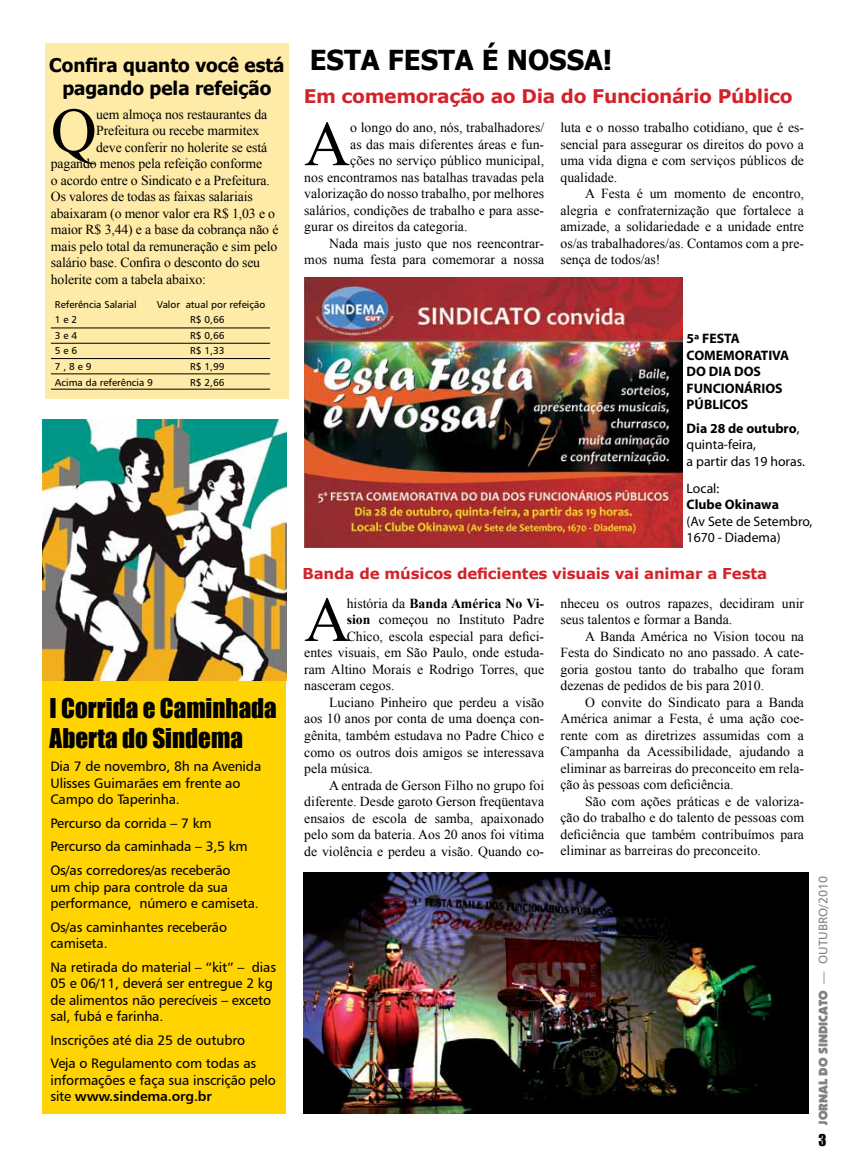
<style>
.page{position:relative;width:851px;height:1170px;background:#fff}
.page>*{position:absolute;margin:0;border:0;box-sizing:border-box;transform-origin:0 0}
.t1{font:63.62px "Times New Roman";color:#000}
.t2{font:700 27.5px "Tahoma";color:#000}
.t3{font:25px/30px "Impact";color:#000}
.t4{font:700 18.88px/22.6px "Tahoma";color:#000;text-align:center}
.t5{font:700 18.75px "Verdana";letter-spacing:-.02em;color:#d2232a}
.t6{font:700 15px "Verdana";letter-spacing:-.01em;color:#d2232a}
.t7{font:15px "Impact";color:#000}
.t8{font:13.75px/16.5px "Times New Roman";color:#000;text-align:justify}
.t9{font:13.75px/16.5px "Humanist 777 BT Roman B";letter-spacing:-.01em;color:#000}
.t10{font:13.75px/16.5px "Myriad";color:#000}
.t11{font:700 13.75px/16.5px "Myriad";color:#000}
.t12{font:700 13.75px "Times New Roman";color:#000}
.t13{font:13.75px "Humanist 777 BT Bold B";letter-spacing:-.01em;color:#000}
.t14{font:900 12.5px "Kabel IT Cby BT";color:#808285}
.t15{font:10px "Humanist 777 BT Roman B";color:#000}
.s1{font-family:"Humanist 777 BT Roman B"}
.s2{font-weight:700}
.s3{font-weight:400}
.s4{font-family:"Humanist 777 BT Roman B";font-weight:400}
</style>
<div class="page">
<div style="left:45px;top:44px;width:243px;height:355px;background:#ffeba8"></div>
<div style="left:42px;top:420px;width:244px;height:693px;background:#ffd400"></div>
<img style="left:304px;top:278px;width:378px;height:269px">
<img style="left:303px;top:872px;width:505px;height:241px">
<img style="left:42px;top:420px;width:244px;height:260px">
<hr style="left:51px;top:327px;width:219px;height:1px;background:#000">
<hr style="left:51px;top:343px;width:219px;height:1px;background:#000">
<hr style="left:51px;top:358px;width:219px;height:1px;background:#000">
<hr style="left:51px;top:373px;width:219px;height:1px;background:#000">
<hr style="left:51px;top:389px;width:219px;height:1px;background:#000">
<h3 class="t4" style="left:49px;top:53px;width:237px">Confira quanto você está pagando pela refeição</h3>
<h1 class="t1" style="left:51px;top:88px;width:47px">Q</h1>
<p class="t8" style="left:96px;top:106px;width:172px">uem almoça nos restaurantes da</p>
<p class="t8" style="left:96px;top:122px;width:165px">Prefeitura ou recebe marmitex</p>
<p class="t8" style="left:96px;top:139px;width:172px">deve conferir no holerite se está</p>
<p class="t8" style="left:51px;top:155px;width:213px">pagando menos pela refeição conforme</p>
<p class="t8" style="left:51px;top:172px;width:220px">o acordo entre o Sindicato e a Prefeitura.</p>
<p class="t8" style="left:51px;top:188px;width:203px">Os valores de todas as faixas salariais</p>
<p class="t8" style="left:51px;top:205px;width:226px">abaixaram (o menor valor era R$ 1,03 e o</p>
<p class="t8" style="left:51px;top:221px;width:229px">maior R$ 3,44) e a base da cobrança não é</p>
<p class="t8" style="left:51px;top:238px;width:228px">mais pelo total da remuneração e sim pelo</p>
<p class="t8" style="left:51px;top:254px;width:211px">salário base. Confira o desconto do seu</p>
<p class="t8" style="left:51px;top:271px;width:157px">holerite com a tabela abaixo:</p>
<p class="t15" style="left:55px;top:298px;width:83px">Referência Salarial</p>
<p class="t15" style="left:157px;top:298px;width:110px">Valor atual por refeição</p>
<p class="t15" style="left:55px;top:313px;width:24px">1 e 2</p>
<p class="t15" style="left:190px;top:313px;width:36px">R$ 0,66</p>
<p class="t15" style="left:55px;top:329px;width:24px">3 e 4</p>
<p class="t15" style="left:190px;top:329px;width:36px">R$ 0,66</p>
<p class="t15" style="left:55px;top:345px;width:24px">5 e 6</p>
<p class="t15" style="left:190px;top:345px;width:36px">R$ 1,33</p>
<p class="t15" style="left:55px;top:360px;width:38px">7 , 8 e 9</p>
<p class="t15" style="left:190px;top:360px;width:36px">R$ 1,99</p>
<p class="t15" style="left:55px;top:376px;width:99px">Acima da referência 9</p>
<p class="t15" style="left:190px;top:376px;width:36px">R$ 2,66</p>
<h3 class="t3" style="left:50px;top:692px;width:229px">I Corrida e Caminhada<br>Aberta do Sindema</h3>
<p class="t9" style="left:50px;top:757px;width:212px">Dia 7 de novembro, 8h na Avenida<br>U lisses Guimarães em frente ao<br>Campo do Taperinha.</p>
<p class="t9" style="left:50px;top:810px;width:199px;line-height:23.6px">Percurso da corrida – 7 km<br>Percurso da caminhada – 3,5 km<br>Os/as corredores/as receberão</p>
<p class="t9" style="left:50px;top:878px;width:210px">um chip para controle da sua performance, número e camiseta.</p>
<p class="t9" style="left:50px;top:918px;width:178px">Os/as caminhantes receberão camiseta.</p>
<p class="t9" style="left:50px;top:958px;width:227px">Na retirada do material – “kit” – dias<br>05 e 06/11, deverá ser entregue 2 kg de alimentos não perecíveis – exceto sal, fubá e farinha.</p>
<p class="t9" style="left:50px;top:1027px;width:207px;line-height:23.6px">Inscrições até dia 25 de outubro<br>Veja o Regulamento com todas as</p>
<p class="t9" style="left:50px;top:1071px;width:227px">informações e faça sua inscrição pelo</p>
<p class="t13" style="left:50px;top:1087px;width:163px"><span class="s1">site</span> www.sindema.org.br</p>
<h2 class="t2" style="left:309px;top:40px;width:304px">Esta Festa é nossa!</h2>
<h3 class="t5" style="left:303px;top:83px;width:490px">Em comemoração ao Dia do Funcionário Público</h3>
<h1 class="t1" style="left:304px;top:101px;width:47px">A</h1>
<p class="t8" style="left:350px;top:119px;width:195px">o longo do ano, nós, trabalhadores/</p>
<p class="t8" style="left:350px;top:136px;width:195px">as das mais diferentes áreas e fun-</p>
<p class="t8" style="left:350px;top:152px;width:195px">ções no serviço público municipal,</p>
<p class="t8" style="left:304px;top:169px;width:241px">nos encontramos nas batalhas travadas pela</p>
<p class="t8" style="left:304px;top:185px;width:241px">valorização do nosso trabalho, por melhores</p>
<p class="t8" style="left:304px;top:202px;width:241px">salários, condições de trabalho e para asse-</p>
<p class="t8" style="left:304px;top:218px;width:165px">gurar os direitos da categoria.</p>
<p class="t8" style="left:329px;top:235px;width:216px">Nada mais justo que nos reencontrar-</p>
<p class="t8" style="left:304px;top:251px;width:241px">mos numa festa para comemorar a nossa</p>
<p class="t8" style="left:560px;top:119px;width:245px">luta e o nosso trabalho cotidiano, que é es&shy;sencial para assegurar os direitos do povo a uma vida digna e com serviços públicos de qualidade.</p>
<p class="t8" style="left:560px;top:185px;width:245px;text-indent:25px">A Festa é um momento de encontro, alegria e confraternização que fortalece a amizade, a solidariedade e a unidade entre os/as trabalhadores/as. Contamos com a pre&shy;sença de todos/as!</p>
<p class="t11" style="left:686px;top:330px;width:54px">5ª FESTA<br>COMEMORA</p>
<p class="t11" style="left:760px;top:347px;width:29px">TIVA</p>
<p class="t11" style="left:686px;top:363px;width:75px">DO DIA DOS<br>FUNCIONÁRIOS<br>PÚBLICOS</p>
<p class="t10" style="left:686px;top:420px;width:120px"><span class="s2">Dia 28 de outubro</span>, quinta-feira,<br>a partir das 19 horas.</p>
<p class="t10" style="left:686px;top:480px;width:34px">Local:</p>
<p class="t11" style="left:686px;top:497px;width:94px">Clube Okinawa</p>
<p class="t10" style="left:686px;top:513px;width:127px">(Av Sete de Setembro,<br>1670 - Diadema)</p>
<p class="t6" style="left:302px;top:563px;width:466px">Banda de músicos deficientes visuais vai animar a Festa</p>
<h1 class="t1" style="left:304px;top:576px;width:47px">A</h1>
<p class="t12" style="left:347px;top:593px;width:199px"><span class="s3">história da</span> Banda América No Vi-</p>
<p class="t8" style="left:347px;top:611px;width:199px"><span class="s2">sion</span> começou no Instituto Padre</p>
<p class="t8" style="left:347px;top:627px;width:199px">Chico, escola especial para defici-</p>
<p class="t8" style="left:304px;top:644px;width:241px">entes visuais, em São Paulo, onde estuda-</p>
<p class="t8" style="left:304px;top:660px;width:241px">ram Altino Morais e Rodrigo Torres, que</p>
<p class="t8" style="left:304px;top:677px;width:92px">nasceram cegos.</p>
<p class="t8" style="left:329px;top:693px;width:216px">Luciano Pinheiro que perdeu a visão</p>
<p class="t8" style="left:304px;top:710px;width:241px">aos 10 anos por conta de uma doença con-</p>
<p class="t8" style="left:304px;top:726px;width:241px">gênita, também estudava no Padre Chico e</p>
<p class="t8" style="left:304px;top:743px;width:241px">como os outros dois amigos se interessava</p>
<p class="t8" style="left:304px;top:759px;width:70px">pela música.</p>
<p class="t8" style="left:329px;top:776px;width:216px">A entrada de Gerson Filho no grupo foi</p>
<p class="t8" style="left:304px;top:792px;width:241px">diferente. Desde garoto Gerson freqüentava</p>
<p class="t8" style="left:304px;top:809px;width:241px">ensaios de escola de samba, apaixonado</p>
<p class="t8" style="left:304px;top:825px;width:241px">pelo som da bateria. Aos 20 anos foi vítima</p>
<p class="t8" style="left:304px;top:842px;width:241px">de violência e perdeu a visão. Quando co-</p>
<p class="t8" style="left:560px;top:594px;width:245px">nheceu os outros rapazes, decidiram unir seus talentos e formar a Banda.</p>
<p class="t8" style="left:560px;top:627px;width:245px;text-indent:25px">A Banda América no Vision tocou na Festa do Sindicato no ano passado. A cate&shy;goria gostou tanto do trabalho que foram dezenas de pedidos de bis para 2010.</p>
<p class="t8" style="left:560px;top:693px;width:245px;text-indent:25px">O convite do Sindicato para a Banda América animar a Festa, é uma ação coe&shy;rente com as diretrizes assumidas com a Campanha da Acessibilidade, ajudando a eliminar as barreiras do preconceito em rela&shy;ção às pessoas com deficiência.</p>
<p class="t8" style="left:560px;top:792px;width:245px;text-indent:25px">São com ações práticas e de valoriza&shy;ção do trabalho e do talento de pessoas com deficiência que também contribuímos para eliminar as barreiras do preconceito.</p>
<p class="t14" style="left:815px;top:1124px;width:251px;rotate:-90deg">JORNAL DO SINDICATO <span class="s4">— OUTUBRO/2010</span></p>
<p class="t7" style="left:818px;top:1127px;width:9px">3</p>
</div>
